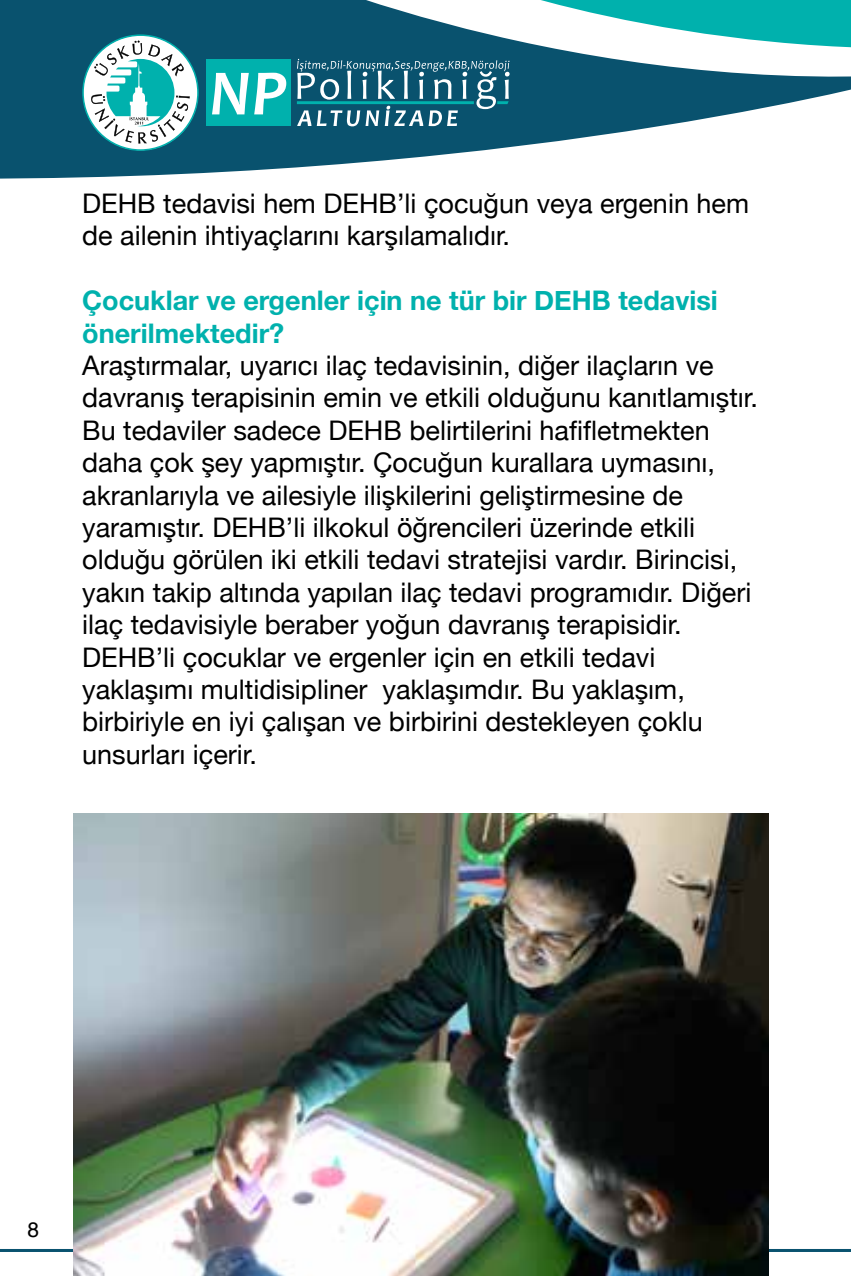
<style>
.page{position:relative;width:851px;height:1276px;background:#fff}
.page>*{position:absolute;margin:0;border:0;box-sizing:border-box;transform-origin:0 0}
.t1{font:27px/32.4px "Helvetica Neue";color:#000}
.t2{font:700 27px/32.4px "Helvetica Neue";color:#00b1ad}
.t3{font:21px "Helvetica";color:#000}
</style>
<div class="page">
<svg style="left:0;top:0;width:660px;height:179px;fill:#09526e"></svg>
<svg style="left:82px;top:34px;width:117px;height:117px"></svg>
<div style="left:206px;top:59px;width:85px;height:67px;background:#00b1ad"></div>
<svg style="left:212px;top:73px;width:74px;height:41px"></svg>
<svg style="left:297px;top:0;width:553px;height:126px"></svg>
<hr style="left:0;top:1249px;width:850px;height:3px;background:#09526f">
<img style="left:74px;top:814px;width:694px;height:462px">
<p class="t1" style="left:82px;top:189px;width:668px">DEHB tedavisi hem DEHB’li çocuğun veya ergenin hem de ailenin ihtiyaçlarını karşılamalıdır.</p>
<p class="t2" style="left:82px;top:285px;width:637px">Çocuklar ve ergenler için ne tür bir DEHB tedavisi önerilmektedir?</p>
<p class="t1" style="left:82px;top:351px;width:677px">Araştırmalar, uyarıcı ilaç tedavisinin, diğer ilaçların ve davranış terapisinin emin ve etkili olduğunu kanıtlamıştır.<br>Bu tedaviler sadece DEHB belirtilerini hafifletmekten daha çok şey yapmıştır. Çocuğun kurallara uymasını, akranlarıyla ve ailesiyle ilişkilerini geliştirmesine de yaramıştır. DEHB’li ilkokul öğrencileri üzerinde etkili olduğu görülen iki etkili tedavi stratejisi vardır. Birincisi, yakın takip altında yapılan ilaç tedavi programıdır. Diğeri ilaç tedavisiyle beraber yoğun davranış terapisidir.<br>DEHB’li çocuklar ve ergenler için en etkili tedavi yaklaşımı multidisipliner yaklaşımdır. Bu yaklaşım, birbiriyle en iyi çalışan ve birbirini destekleyen çoklu unsurları içerir.</p>
<p class="t3" style="left:28px;top:1213px;width:13px">8</p>
</div>
